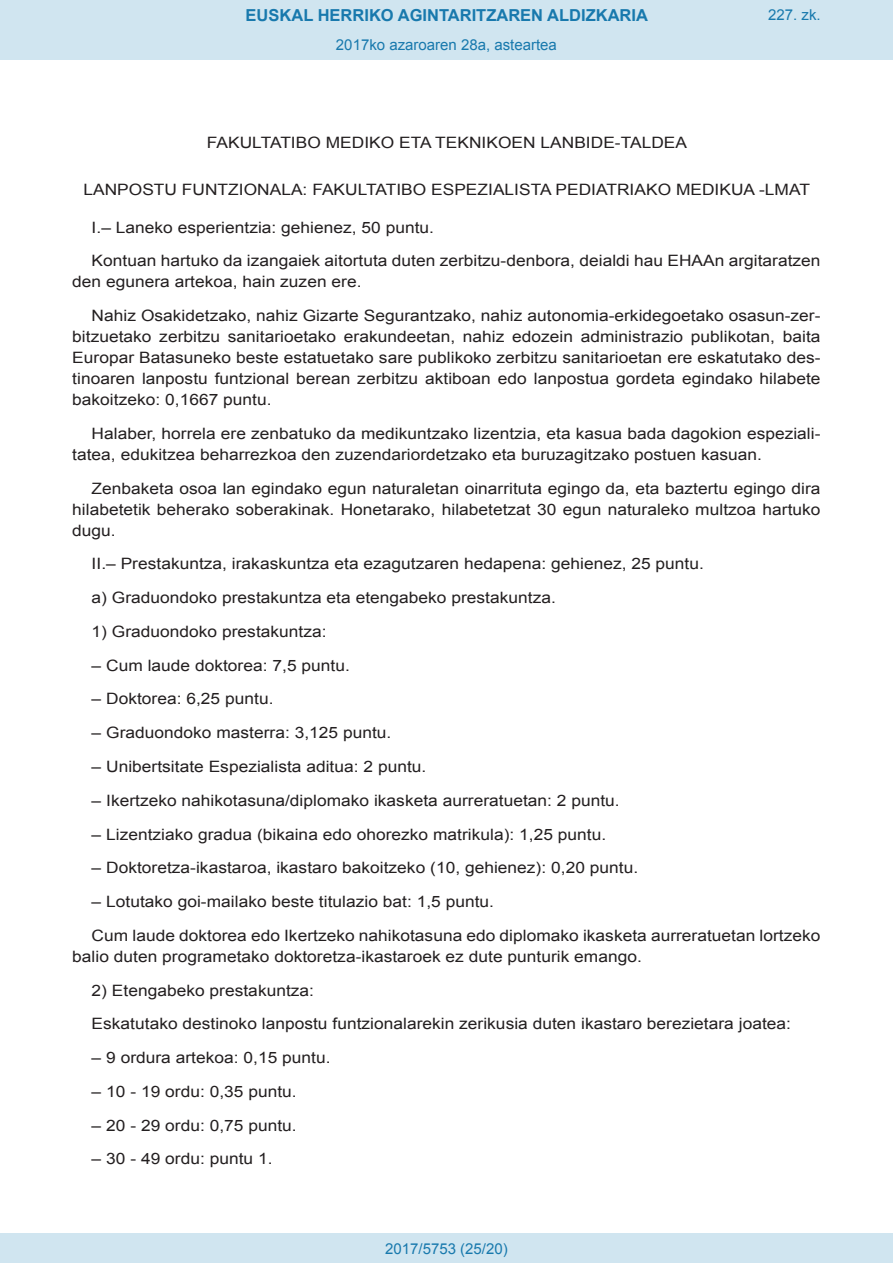
<style>
.page{position:relative;width:893px;height:1263px;background:#fff}
.page>*{position:absolute;margin:0;border:0;box-sizing:border-box;transform-origin:0 0}
.t1{font:700 16.5px "Arial";color:#1879ad}
.BOPVDetalle{font:15.6px/21px "Arial";color:#231f20;scale:1.11 1}
.BOPVClave{font:15.6px "Arial";color:#231f20;scale:1.11 1}
.Paginacion_Centro{font:15px "Arial";color:#1879ad}
</style>
<div class="page">
<div style="left:0;top:0;width:893px;height:60px;background:#d0e5f0"></div>
<div style="left:0;top:1233px;width:893px;height:30px;background:#d0e5f0"></div>
<p class="t1" style="left:246px;top:4px;width:404px">EUSKAL HERRIKO AGINTARITZAREN ALDIZKARIA</p>
<p class="Paginacion_Centro" style="left:336px;top:35px;width:222px">2017ko azaroaren 28a, asteartea</p>
<p class="Paginacion_Centro" style="left:768px;top:5px;width:54px">227. zk.</p>
<p class="BOPVClave" style="left:207px;top:132px;width:434px">FAKULTATIBO MEDIKO ETA TEKNIKOEN LANBIDE-TALDEA</p>
<p class="BOPVClave" style="left:83px;top:179px;width:656px">LANPOSTU FUNTZIONALA: FAKULTATIBO ESPEZIALISTA PEDIATRIAKO MEDIKUA -LMAT</p>
<p class="BOPVDetalle" style="left:92px;top:217px;width:310px">I.– Laneko esperientzia: gehienez, 50 puntu.</p>
<p class="BOPVDetalle" style="left:72px;top:251px;width:676px;text-indent:19px">Kontuan hartuko da izangaiek aitortuta duten zerbitzu-denbora, deialdi hau EHAAn argitaratzen den egunera artekoa, hain zuzen ere.</p>
<p class="BOPVDetalle" style="left:72px;top:305px;width:676px;text-align:justify;text-indent:19px">Nahiz Osakidetzako, nahiz Gizarte Segurantzako, nahiz autonomia-erkidegoetako osasun-zer&shy;bitzuetako zerbitzu sanitarioetako erakundeetan, nahiz edozein administrazio publikotan, baita Europar Batasuneko beste estatuetako sare publikoko zerbitzu sanitarioetan ere eskatutako des&shy;tinoaren lanpostu funtzional berean zerbitzu aktiboan edo lanpostua gordeta egindako hilabete bakoitzeko: 0,1667 puntu.</p>
<p class="BOPVDetalle" style="left:72px;top:423px;width:676px;text-indent:19px">Halaber, horrela ere zenbatuko da medikuntzako lizentzia, eta kasua bada dagokion espeziali&shy;tatea, edukitzea beharrezkoa den zuzendariordetzako eta buruzagitzako postuen kasuan.</p>
<p class="BOPVDetalle" style="left:72px;top:478px;width:676px;text-align:justify;text-indent:19px">Zenbaketa osoa lan egindako egun naturaletan oinarrituta egingo da, eta baztertu egingo dira hilabetetik beherako soberakinak. Honetarako, hilabetetzat 30 egun naturaleko multzoa hartuko dugu.</p>
<p class="BOPVDetalle" style="left:92px;top:554px;width:553px">II.– Prestakuntza, irakaskuntza eta ezagutzaren hedapena: gehienez, 25 puntu.</p>
<p class="BOPVDetalle" style="left:92px;top:587px;width:420px">a) Graduondoko prestakuntza eta etengabeko prestakuntza.</p>
<p class="BOPVDetalle" style="left:92px;top:621px;width:213px">1) Graduondoko prestakuntza:</p>
<p class="BOPVDetalle" style="left:92px;top:655px;width:234px">– Cum laude doktorea: 7,5 puntu.</p>
<p class="BOPVDetalle" style="left:92px;top:689px;width:165px">– Doktorea: 6,25 puntu.</p>
<p class="BOPVDetalle" style="left:92px;top:722px;width:272px">– Graduondoko masterra: 3,125 puntu.</p>
<p class="BOPVDetalle" style="left:92px;top:756px;width:303px">– Unibertsitate Espezialista aditua: 2 puntu.</p>
<p class="BOPVDetalle" style="left:92px;top:790px;width:477px">– Ikertzeko nahikotasuna/diplomako ikasketa aurreratuetan: 2 puntu.</p>
<p class="BOPVDetalle" style="left:92px;top:824px;width:465px">– Lizentziako gradua (bikaina edo ohorezko matrikula): 1,25 puntu.</p>
<p class="BOPVDetalle" style="left:92px;top:857px;width:494px">– Doktoretza-ikastaroa, ikastaro bakoitzeko (10, gehienez): 0,20 puntu.</p>
<p class="BOPVDetalle" style="left:92px;top:891px;width:364px">– Lotutako goi-mailako beste titulazio bat: 1,5 puntu.</p>
<p class="BOPVDetalle" style="left:72px;top:925px;width:676px;text-indent:19px">Cum laude doktorea edo Ikertzeko nahikotasuna edo diplomako ikasketa aurreratuetan lortzeko balio duten programetako doktoretza-ikastaroek ez dute punturik emango.</p>
<p class="BOPVDetalle" style="left:92px;top:980px;width:202px">2) Etengabeko prestakuntza:</p>
<p class="BOPVDetalle" style="left:92px;top:1013px;width:632px">Eskatutako destinoko lanpostu funtzionalarekin zerikusia duten ikastaro berezietara joatea:</p>
<p class="BOPVDetalle" style="left:92px;top:1047px;width:217px">– 9 ordura artekoa: 0,15 puntu.</p>
<p class="BOPVDetalle" style="left:92px;top:1081px;width:186px">– 10 - 19 ordu: 0,35 puntu.</p>
<p class="BOPVDetalle" style="left:92px;top:1115px;width:186px">– 20 - 29 ordu: 0,75 puntu.</p>
<p class="BOPVDetalle" style="left:92px;top:1148px;width:164px">– 30 - 49 ordu: puntu 1.</p>
<p class="Paginacion_Centro" style="left:385px;top:1238px;width:124px">2017/5753 (25/20)</p>
</div>
